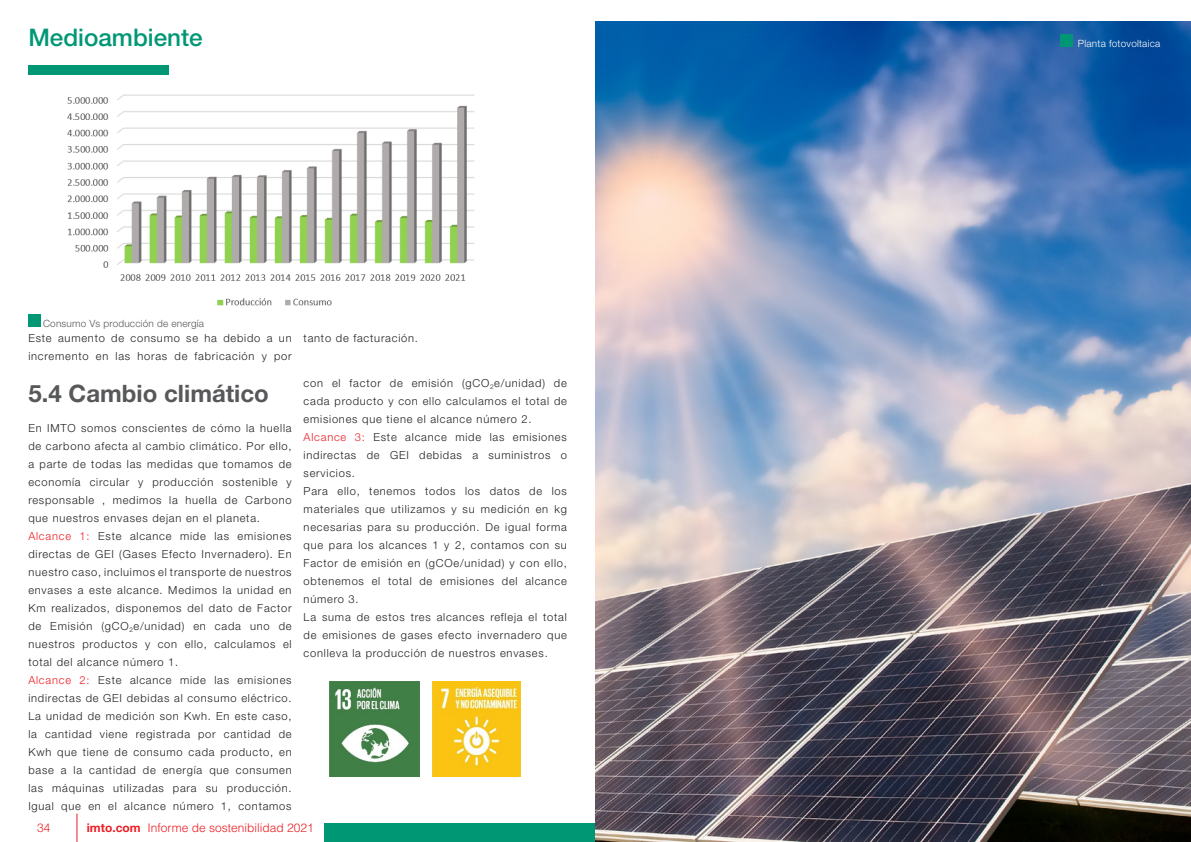
<style>
.page{position:relative;width:1191px;height:842px;background:#fff}
.page>*{position:absolute;margin:0;border:0;box-sizing:border-box;transform-origin:0 0}
.t1{font:500 24.2px "Helvetica Neue LT Std";color:#009775}
.t2{font:700 24px "Helvetica Neue LT Std";color:#57585a}
.t3{font:300 12px "Helvetica LT Std";color:#ee1d23}
.t4{font:300 12px "Helvetica Neue LT Std";color:#ee1d23}
.t5{font:300 11.1px/18px "Helvetica Neue LT Std";letter-spacing:.07em;color:#231f20}
.t6{font:300 10px "Helvetica Neue LT Std";letter-spacing:.02em;color:#57585a}
.t7{font:300 10px "Helvetica Neue LT Std";letter-spacing:.02em;color:#fff}
.s1{color:#ee1d23}
.s2{font-family:"Helvetica Neue LT Std";font-weight:700}
</style>
<div class="page">
<img style="left:67px;top:94px;width:408px;height:212px">
<div style="left:28px;top:65px;width:141px;height:9px;background:#009775"></div>
<div style="left:324px;top:823px;width:269px;height:19px;background:#009775"></div>
<svg style="left:76px;top:814px;width:1px;height:28px"></svg>
<div style="left:29px;top:314px;width:12px;height:13px;background:#009775"></div>
<img style="left:595px;top:21px;width:596px;height:821px">
<div style="left:1060px;top:34px;width:13px;height:13px;background:#009775"></div>
<img style="left:432px;top:682px;width:88px;height:95px">
<img style="left:330px;top:681px;width:89px;height:96px">
<h1 class="t1" style="left:28px;top:23px;width:176px">Medioambiente</h1>
<p class="t6" style="left:43px;top:317px;width:163px">Consumo Vs producción de energía</p>
<p class="t5" style="left:28px;top:329px;width:265px">Este aumento de consumo se ha debido a un incremento en las horas de fabricación y por</p>
<p class="t5" style="left:304px;top:329px;width:116px">tanto de facturación.</p>
<h2 class="t2" style="left:29px;top:378px;width:242px">5.4 Cambio climático</h2>
<p class="t5" style="left:28px;top:419px;width:265px">En IMTO somos conscientes de cómo la huella de carbono afecta al cambio climático. Por ello, a parte de todas las medidas que tomamos de economía circular y producción sostenible y responsable , medimos la huella de Carbono que nuestros envases dejan en el planeta.<br><span class="s1">Alcance 1:</span> Este alcance mide las emisiones directas de GEI (Gases Efecto Invernadero). En nuestro caso, incluimos el transporte de nuestros envases a este alcance. Medimos la unidad en Km realizados, disponemos del dato de Factor de Emisión (gCO<sub>2</sub>e/unidad) en cada uno de nuestros productos y con ello, calculamos el total del alcance número 1.<br><span class="s1">Alcance 2:</span> Este alcance mide las emisiones indirectas de GEI debidas al consumo eléctrico.<br>La unidad de medición son Kwh. En este caso, la cantidad viene registrada por cantidad de Kwh que tiene de consumo cada producto, en base a la cantidad de energía que consumen las máquinas utilizadas para su producción.<br>Igual que en el alcance número 1, contamos</p>
<p class="t5" style="left:304px;top:374px;width:265px">con el factor de emisión (gCO<sub>2</sub>e/unidad) de cada producto y con ello calculamos el total de emisiones que tiene el alcance número 2.<br><span class="s1">Alcance 3:</span> Este alcance mide las emisiones indirectas de GEI debidas a suministros o servicios.<br>Para ello, tenemos todos los datos de los materiales que utilizamos y su medición en kg necesarias para su producción. De igual forma que para los alcances 1 y 2, contamos con su Factor de emisión en (gCOe/unidad) y con ello, obtenemos el total de emisiones del alcance número 3.<br>La suma de estos tres alcances refleja el total de emisiones de gases efecto invernadero que conlleva la producción de nuestros envases.</p>
<p class="t4" style="left:37px;top:820px;width:15px">34</p>
<p class="t3" style="left:87px;top:820px;width:228px"><span class="s2">imto.com</span> Informe de sostenibilidad 2021</p>
<p class="t7" style="left:1078px;top:37px;width:84px">Planta fotovoltaica</p>
</div>
